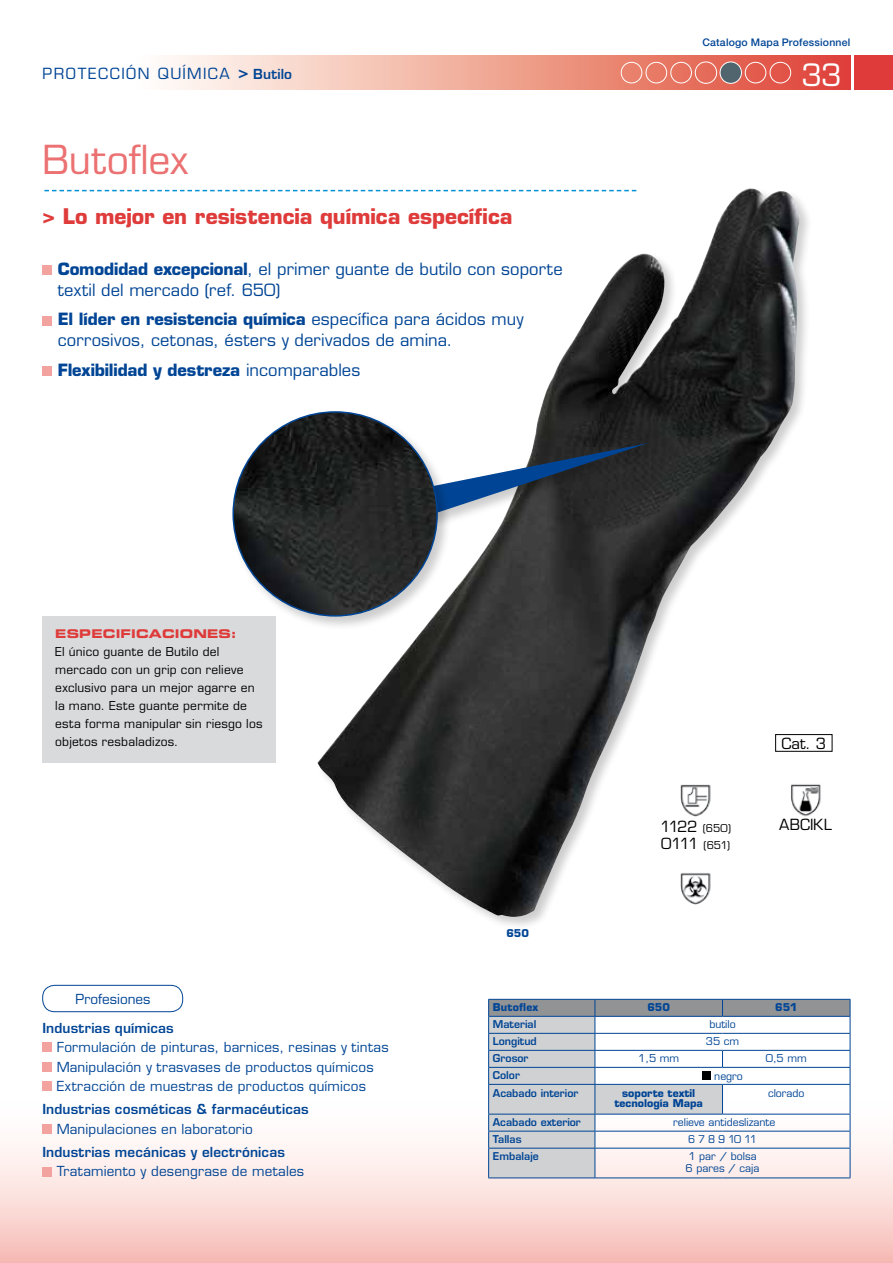
<style>
.page{position:relative;width:893px;height:1263px;background:#fff}
.page>*{position:absolute;margin:0;border:0;box-sizing:border-box;transform-origin:0 0}
.t1{font:39px "Eurostile LT Std";color:#eb7172}
.t2{font:30px "Eurostile LT Std";color:#fff}
.t3{font:700 21px "Eurostile LT Std";color:#de3b3a}
.t4{font:16.5px/21px "Eurostile LT Std";letter-spacing:.005em;color:#004595}
.t5{font:700 16.5px "Eurostile LT Std";letter-spacing:-.01em;color:#004595}
.t6{font:15px "Eurostile LT Std";letter-spacing:.1em;color:#004595}
.t7{font:15px "Eurostile LT Std";color:#000}
.t8{font:13.5px/19.2px "Eurostile LT Std";letter-spacing:.01em;color:#004595}
.t9{font:600 13.5px/19.2px "Eurostile LT Std";letter-spacing:.01em;color:#004595}
.t10{font:12px/18px "Eurostile LT Std";letter-spacing:.02em;color:#000}
.t11{font:10.5px/12px "Eurostile LT Std";color:#004595}
.t12{font:600 10.5px "Eurostile LT Std";color:#004595}
.t13{font:700 10.5px/10.5px "Eurostile LT Std";color:#004595;text-align:center}
.t14{font:500 10.5px "Helvetica Neue LT Std";letter-spacing:.02em;color:#004595}
.t15{font:10.5px/17.7px "Eurostile LT Std";letter-spacing:-.005em;color:#000}
.s1{font-weight:600;font-size:18px}
.s2{font-weight:600;font-size:13.5px}
.s3{font-weight:700}
.s4{font-weight:400}
.s5{font-family:"Eurostile LT Std Bold Ex 2";color:#de3b3a}
.s6{font-size:15px}
.s7{font-weight:600}
</style>
<div class="page">
<div style="left:0;top:1090px;width:893px;height:173px;background:linear-gradient(to bottom,#fff,#f7c1bc)"></div>
<svg style="left:167px;top:55px;width:683px;height:34px;background:#efa394"></svg>
<div style="left:855px;top:55px;width:38px;height:34px;background:#de3b3a"></div>
<svg style="left:44px;top:190px;width:269px;height:1px"></svg>
<div style="left:315px;top:186px;width:497px;height:744px;background:#000;opacity:.2"></div>
<img style="left:317px;top:188px;width:483px;height:729px">
<div style="left:621px;top:62px;width:21px;height:21px;border:1px solid #fff;border-radius:50%"></div>
<div style="left:646px;top:62px;width:21px;height:21px;border:1px solid #fff;border-radius:50%"></div>
<div style="left:670px;top:62px;width:22px;height:21px;border:1px solid #fff;border-radius:50%"></div>
<div style="left:695px;top:62px;width:22px;height:22px;border:1px solid #fff;border-radius:50%"></div>
<div style="left:720px;top:62px;width:21px;height:21px;background:#51656f;border-radius:50%"></div>
<div style="left:720px;top:62px;width:22px;height:22px;border:1px solid #fff;border-radius:50%"></div>
<div style="left:745px;top:62px;width:21px;height:21px;border:1px solid #fff;border-radius:50%"></div>
<div style="left:770px;top:62px;width:21px;height:21px;border:1px solid #fff;border-radius:50%"></div>
<div style="left:43px;top:265px;width:9px;height:10px;background:#f3a39f"></div>
<div style="left:43px;top:316px;width:9px;height:9px;background:#f3a39f"></div>
<div style="left:43px;top:366px;width:9px;height:10px;background:#f3a39f"></div>
<div style="left:43px;top:1043px;width:9px;height:9px;background:#f3a39f"></div>
<div style="left:43px;top:1062px;width:9px;height:9px;background:#f3a39f"></div>
<div style="left:43px;top:1081px;width:9px;height:10px;background:#f3a39f"></div>
<div style="left:43px;top:1124px;width:9px;height:9px;background:#f3a39f"></div>
<div style="left:43px;top:1167px;width:9px;height:9px;background:#f3a39f"></div>
<div style="left:43px;top:985px;width:140px;height:27px;border:1px solid #004595;border-radius:12px"></div>
<svg style="left:488px;top:999px;width:363px;height:179px"></svg>
<hr style="left:595px;top:1033px;width:127px;height:1px;background:#004595">
<hr style="left:722px;top:1033px;width:128px;height:1px;background:#004595">
<hr style="left:595px;top:1050px;width:127px;height:1px;background:#004595">
<hr style="left:722px;top:1050px;width:128px;height:1px;background:#004595">
<hr style="left:595px;top:1067px;width:127px;height:1px;background:#004595">
<hr style="left:722px;top:1067px;width:128px;height:1px;background:#004595">
<hr style="left:595px;top:1084px;width:127px;height:1px;background:#004595">
<hr style="left:722px;top:1084px;width:128px;height:1px;background:#004595">
<hr style="left:595px;top:1114px;width:127px;height:1px;background:#004595">
<hr style="left:722px;top:1114px;width:128px;height:1px;background:#004595">
<hr style="left:595px;top:1131px;width:127px;height:1px;background:#004595">
<hr style="left:722px;top:1131px;width:128px;height:1px;background:#004595">
<hr style="left:595px;top:1148px;width:127px;height:1px;background:#004595">
<hr style="left:722px;top:1148px;width:128px;height:1px;background:#004595">
<hr style="left:488px;top:1177px;width:107px;height:1px;background:#004595">
<hr style="left:595px;top:1177px;width:127px;height:1px;background:#004595">
<hr style="left:722px;top:1177px;width:128px;height:1px;background:#004595">
<div style="left:702px;top:1071px;width:9px;height:9px;background:#000"></div>
<img style="left:787px;top:781px;width:34px;height:35px">
<div style="left:775px;top:734px;width:57px;height:18px;border:1px solid #000"></div>
<img style="left:680px;top:783px;width:34px;height:35px">
<img style="left:679px;top:870px;width:36px;height:35px">
<div style="left:43px;top:617px;width:233px;height:146px;background:#d9dadb"></div>
<div style="left:425px;top:441px;width:235px;height:87px;background:#000;opacity:.2"></div>
<svg style="left:452px;top:443px;width:196px;height:73px"></svg>
<div style="left:230px;top:409px;width:222px;height:221px;background:#000;opacity:.2"></div>
<img style="left:233px;top:412px;width:204px;height:204px;border-radius:102px">
<p class="t6" style="left:43px;top:65px;width:251px">Protección Química <span class="s1">&gt;</span> <span class="s2">Butilo</span></p>
<p class="t1" style="left:43px;top:136px;width:147px">Butoflex</p>
<p class="t3" style="left:43px;top:203px;width:471px">&gt; Lo mejor en resistencia química específica</p>
<p class="t4" style="left:58px;top:258px;width:506px"><span class="s3">Comodidad excepcional</span>, el primer guante de butilo con soporte textil del mercado (ref. 650)</p>
<p class="t4" style="left:58px;top:309px;width:467px"><span class="s3">El líder en resistencia química</span> específica para ácidos muy corrosivos, cetonas, ésters y derivados de amina.</p>
<p class="t5" style="left:58px;top:360px;width:304px">Flexibilidad y destreza <span class="s4">incomparables</span></p>
<p class="t14" style="left:702px;top:36px;width:150px">Catalogo Mapa Professionnel</p>
<p class="t2" style="left:801px;top:57px;width:42px">33</p>
<p class="t10" style="left:55px;top:625px;width:209px"><span class="s5">ESPECIFICACIONES:<br></span>El único guante de Butilo del mercado con un grip con relieve exclusivo para un mejor agarre en la mano. Este guante permite de esta forma manipular sin riesgo los objetos resbaladizos.</p>
<p class="t13" style="left:506px;top:928px;width:24px">650</p>
<p class="t15" style="left:660px;top:819px;width:73px"><span class="s6">1122</span> (650)<br><span class="s6">0111</span> (651)</p>
<p class="t7" style="left:781px;top:734px;width:46px">Cat. 3</p>
<p class="t7" style="left:779px;top:816px;width:54px">ABCI KL</p>
<p class="t8" style="left:76px;top:989px;width:76px">Profesiones</p>
<p class="t8" style="left:57px;top:1018px;width:333px;text-indent:-14px"><span class="s7">Industrias químicas<br></span>Formulación de pinturas, barnices, resinas y tintas Manipulación y trasvases de productos químicos Extracción de muestras de productos químicos</p>
<p class="t9" style="left:57px;top:1100px;width:253px;text-indent:-14px">Industrias cosméticas &amp; farmacéuticas<br><span class="s4">Manipulaciones en laboratorio</span></p>
<p class="t9" style="left:57px;top:1142px;width:249px;text-indent:-14px">Industrias mecánicas y electrónicas<br><span class="s4">Tratamiento y desengrase de metales</span></p>
<p class="t13" style="left:493px;top:1002px;width:47px">Butoflex</p>
<p class="t13" style="left:647px;top:1002px;width:24px">650</p>
<p class="t13" style="left:775px;top:1002px;width:24px">651</p>
<p class="t12" style="left:493px;top:1018px;width:45px">Material</p>
<p class="t11" style="left:709px;top:1019px;width:28px">butilo</p>
<p class="t12" style="left:493px;top:1035px;width:45px">Longitud</p>
<p class="t11" style="left:706px;top:1036px;width:35px">35 cm</p>
<p class="t12" style="left:493px;top:1052px;width:37px">Grosor</p>
<p class="t11" style="left:638px;top:1053px;width:43px">1,5 mm</p>
<p class="t11" style="left:766px;top:1053px;width:43px">0,5 mm</p>
<p class="t12" style="left:493px;top:1069px;width:29px">Color</p>
<p class="t11" style="left:714px;top:1070px;width:30px">negro</p>
<p class="t12" style="left:493px;top:1086px;width:87px">Acabado interior</p>
<p class="t13" style="left:614px;top:1087px;width:90px">soporte textil tecnología Mapa</p>
<p class="t11" style="left:768px;top:1087px;width:38px">clorado</p>
<p class="t12" style="left:493px;top:1116px;width:90px">Acabado exterior</p>
<p class="t11" style="left:673px;top:1116px;width:104px">relieve antideslizante</p>
<p class="t12" style="left:493px;top:1133px;width:30px">Tallas</p>
<p class="t11" style="left:688px;top:1133px;width:70px">6 7 8 9 10 11</p>
<p class="t12" style="left:493px;top:1150px;width:47px">Embalaje</p>
<p class="t11" style="left:686px;top:1150px;width:75px">1 par / bolsa<br>6 pares / caja</p>
</div>
